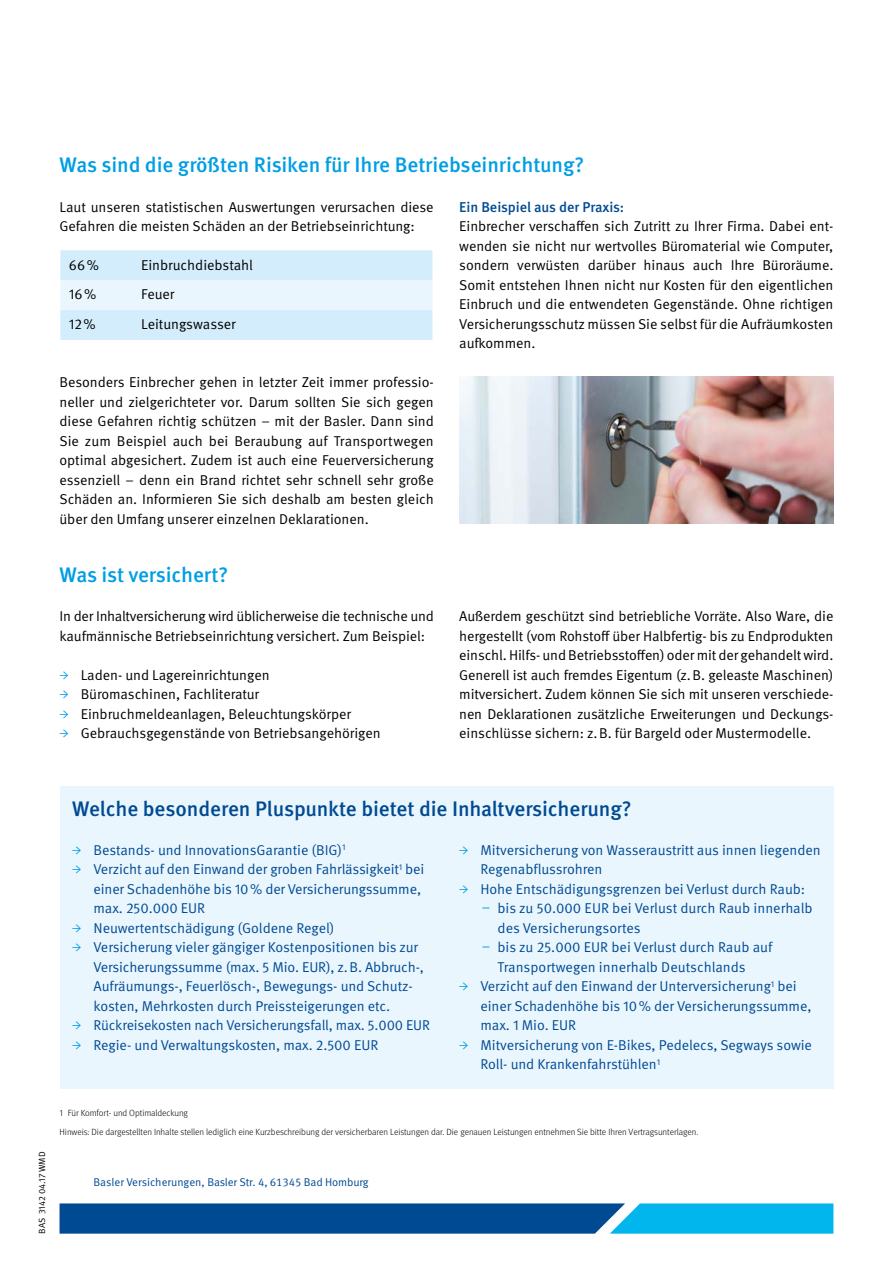
<style>
.page{position:relative;width:893px;height:1263px;background:#fff}
.page>*{position:absolute;margin:0;border:0;box-sizing:border-box;transform-origin:0 0}
.t1{font:500 21px "Meta Pro";letter-spacing:-.005em;color:#009ee3}
.t2{font:500 21px "Meta Pro";letter-spacing:-.005em;color:#004a93}
.t3{font:14.25px/19.5px "Meta Pro Norm";letter-spacing:-.005em;color:#000;text-align:justify}
.t4{font:14.25px/19.5px "Meta Pro Norm";letter-spacing:-.005em;color:#004a93}
.t5{font:500 14.25px "Meta Pro";letter-spacing:-.005em;color:#004a93}
.t6{font:11.25px "Meta Pro Norm";letter-spacing:-.01em;color:#004a93}
.t7{font:300 9px "Meta Pro";letter-spacing:-.005em;color:#000}
.t8{font:9px "Meta Pro Norm";letter-spacing:-.01em;color:#000}
.s1{font-family:"Minion Pro";font-weight:600;color:#009ee3}
.s2{font-family:"Meta Offc Norm";color:#009ee3}
</style>
<div class="page">
<svg style="left:60px;top:1203px;width:773px;height:30px"></svg>
<div style="left:60px;top:786px;width:773px;height:303px;background:#eaf6fe"></div>
<svg style="left:60px;top:250px;width:372px;height:90px"></svg>
<img style="left:459px;top:376px;width:374px;height:148px">
<h1 class="t1" style="left:60px;top:148px;width:526px">Was sind die größten Risiken für Ihre Betriebseinrichtung?</h1>
<p class="t3" style="left:60px;top:196px;width:376px">Laut unseren statistischen Auswertungen verursachen diese<br>Gefahren die meisten Schäden an der Betriebseinrichtung:</p>
<p class="t3" style="left:69px;top:254px;width:32px">66%</p>
<p class="t3" style="left:141px;top:254px;width:113px">Einbruchdiebstahl</p>
<p class="t3" style="left:69px;top:284px;width:29px">16%</p>
<p class="t3" style="left:141px;top:284px;width:35px">Feuer</p>
<p class="t3" style="left:69px;top:314px;width:28px">12%</p>
<p class="t3" style="left:141px;top:314px;width:96px">Leitungswasser</p>
<p class="t3" style="left:60px;top:371px;width:376px">Besonders Einbrecher gehen in letzter Zeit immer professio&shy;neller und zielgerichteter vor. Darum sollten Sie sich gegen diese Gefahren richtig schützen – mit der Basler. Dann sind Sie zum Beispiel auch bei Beraubung auf Transportwegen optimal abgesichert. Zudem ist auch eine Feuerversicherung essenziell – denn ein Brand richtet sehr schnell sehr große Schäden an. Informieren Sie sich deshalb am besten gleich über den Umfang unserer einzelnen Deklarationen.</p>
<h1 class="t1" style="left:60px;top:559px;width:170px">Was ist versichert?</h1>
<p class="t3" style="left:60px;top:605px;width:376px">In der Inhaltversicherung wird üblicherweise die technische und kaufmännische Betriebseinrichtung versichert. Zum Beispiel:</p>
<p class="t3" style="left:60px;top:664px;width:212px"><span class="s1">→</span> Laden- und Lagereinrichtungen</p>
<p class="t3" style="left:60px;top:683px;width:201px"><span class="s1">→</span> Büromaschinen, Fachliteratur</p>
<p class="t3" style="left:60px;top:703px;width:293px"><span class="s1">→</span> Einbruchmeldeanlagen, Beleuchtungskörper</p>
<p class="t3" style="left:60px;top:722px;width:323px"><span class="s1">→</span> Gebrauchsgegenstände von Betriebsangehörigen</p>
<p class="t5" style="left:459px;top:196px;width:167px">Ein Beispiel aus der Praxis:</p>
<p class="t3" style="left:459px;top:215px;width:376px">Einbrecher verschaffen sich Zutritt zu Ihrer Firma. Dabei ent&shy;wenden sie nicht nur wertvolles Büromaterial wie Computer, sondern verwüsten darüber hinaus auch Ihre Büroräume.<br>Somit entstehen Ihnen nicht nur Kosten für den eigentlichen Einbruch und die entwendeten Gegenstände. Ohne richtigen Versicherungsschutz müssen Sie selbst für die Aufräumkosten aufkommen.</p>
<p class="t3" style="left:459px;top:605px;width:376px">Außerdem geschützt sind betriebliche Vorräte. Also Ware, die hergestellt (vom Rohstoff über Halbfertig- bis zu Endprodukten einschl. Hilfs- und Betriebsstoffen) oder mit der gehandelt wird.<br>Generell ist auch fremdes Eigentum (z.B. geleaste Maschinen) mitversichert. Zudem können Sie sich mit unseren verschiede&shy;nen Deklarationen zusätzliche Erweiterungen und Deckungs&shy;einschlüsse sichern: z.B. für Bargeld oder Mustermodelle.</p>
<h1 class="t2" style="left:72px;top:793px;width:561px">Welche besonderen Pluspunkte bietet die Inhaltversicherung?</h1>
<p class="t4" style="left:72px;top:839px;width:275px"><span class="s1">→</span> Bestands- und InnovationsGarantie (BIG)<sup>1</sup></p>
<p class="t4" style="left:94px;top:859px;width:332px;text-indent:-21px"><span class="s1">→</span> Verzicht auf den Einwand der groben Fahrlässigkeit<sup>1</sup> bei einer Schadenhöhe bis 10% der Versicherungssumme, max. 250.000 EUR</p>
<p class="t4" style="left:72px;top:917px;width:264px"><span class="s1">→</span> Neuwertentschädigung (Goldene Regel)</p>
<p class="t4" style="left:94px;top:937px;width:332px;text-indent:-21px"><span class="s1">→</span> Versicherung vieler gängiger Kostenpositionen bis zur Versicherungssumme (max. 5 Mio. EUR), z.B. Abbruch-, Aufräumungs-, Feuerlösch-, Bewegungs- und Schutz&shy;kosten, Mehrkosten durch Preissteigerungen etc.</p>
<p class="t4" style="left:72px;top:1015px;width:359px"><span class="s1">→</span> Rückreisekosten nach Versicherungsfall, max. 5.000 EUR</p>
<p class="t4" style="left:72px;top:1034px;width:308px"><span class="s1">→</span> Regie- und Verwaltungskosten, max. 2.500 EUR</p>
<p class="t4" style="left:480px;top:839px;width:342px;text-indent:-21px"><span class="s1">→</span> Mitversicherung von Wasseraustritt aus innen liegenden<br>Regenabflussrohren</p>
<p class="t4" style="left:459px;top:878px;width:348px"><span class="s1">→</span> Hohe Entschädigungsgrenzen bei Verlust durch Raub:</p>
<p class="t4" style="left:497px;top:898px;width:317px;text-indent:-16px"><span class="s2">–</span> bis zu 50.000 EUR bei Verlust durch Raub innerhalb des Versicherungsortes</p>
<p class="t4" style="left:497px;top:937px;width:277px;text-indent:-16px"><span class="s2">–</span> bis zu 25.000 EUR bei Verlust durch Raub auf<br>Transportwegen innerhalb Deutschlands</p>
<p class="t4" style="left:480px;top:976px;width:333px;text-indent:-21px"><span class="s1">→</span> Verzicht auf den Einwand der Unterversicherung<sup>1</sup> bei einer Schadenhöhe bis 10% der Versicherungssumme, max. 1 Mio. EUR</p>
<p class="t4" style="left:480px;top:1034px;width:333px;text-indent:-21px"><span class="s1">→</span> Mitversicherung von E-Bikes, Pedelecs, Segways sowie<br>Roll- und Krankenfahrstühlen<sup>1</sup></p>
<p class="t8" style="left:35px;top:1233px;width:83px;rotate:-90deg">BAS 3142 04.17 WMD</p>
<p class="t7" style="left:60px;top:1106px;width:130px">1 Für Komfort- und Optimaldeckung</p>
<p class="t7" style="left:60px;top:1125px;width:640px">Hinweis: Die dargestellten Inhalte stellen lediglich eine Kurzbeschreibung der versicherbaren Leistungen dar. Die genauen Leistungen entnehmen Sie bitte Ihren Vertragsunterlagen.</p>
<p class="t6" style="left:94px;top:1173px;width:277px">Basler Versicherungen, Basler Str. 4, 61345 Bad Homburg</p>
</div>
